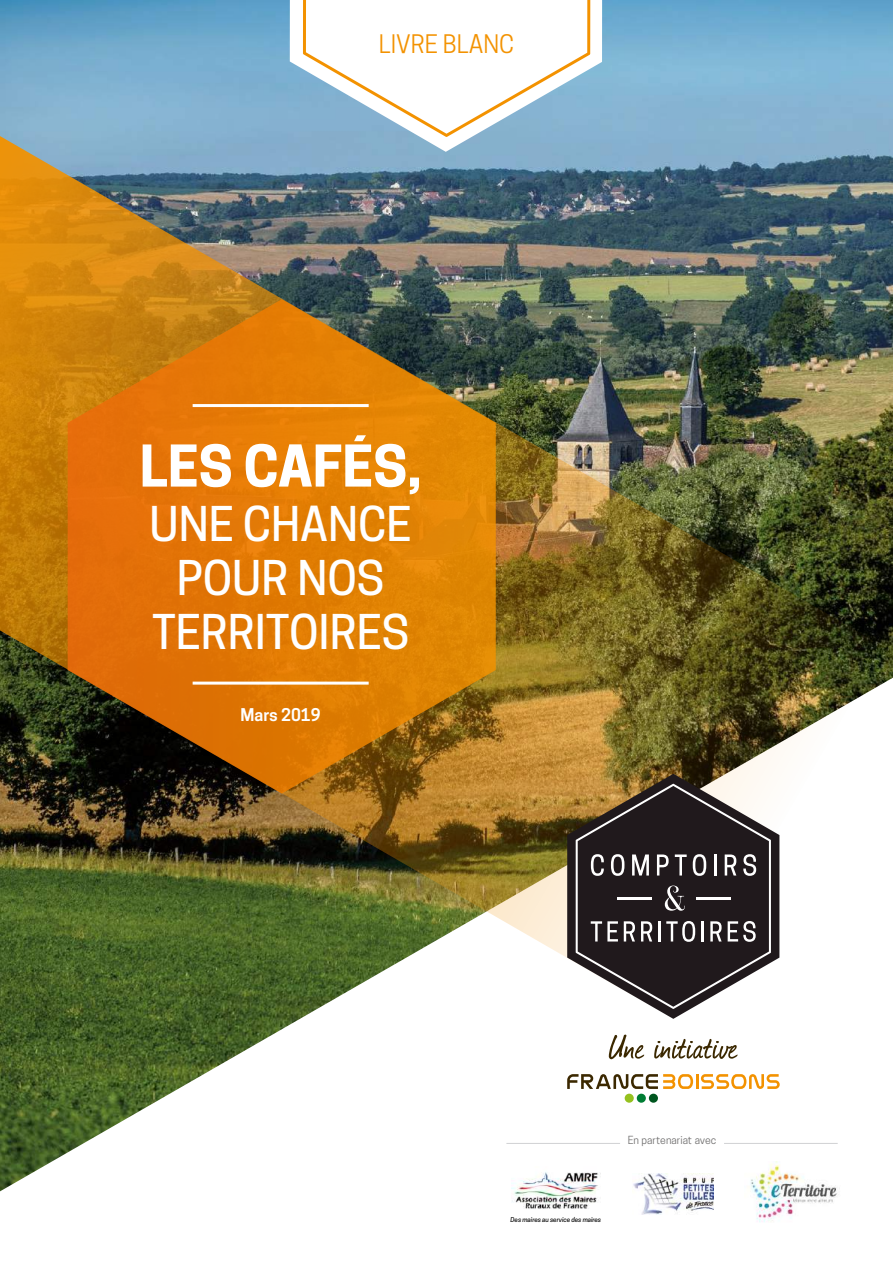
<style>
.page{position:relative;width:893px;height:1263px;background:#fff}
.page>*{position:absolute;margin:0;border:0;box-sizing:border-box;transform-origin:0 0}
.t1{font:700 54px "Cooper Hewitt";color:#fff}
.t2{font:500 45px/54px "Cooper Hewitt";color:#fff;text-align:center}
.t3{font:24px "Cooper Hewitt";color:#f39200}
.t4{font:600 16.5px "Cooper Hewitt";color:#fff}
.t5{font:10.5px "Cooper Hewitt";color:#706f6f}
.t6{font:italic 500 6.3px "Cooper Hewitt";letter-spacing:-.01em;color:#000}
</style>
<div class="page">
<img style="left:0;top:0;width:893px;height:1192px">
<img style="left:0;top:113px;width:884px;height:904px">
<svg style="left:567px;top:774px;width:212px;height:245px"></svg>
<svg style="left:576px;top:784px;width:195px;height:225px"></svg>
<div style="left:649px;top:1094px;width:9px;height:9px;background:#00561f;border-radius:50%"></div>
<div style="left:637px;top:1094px;width:9px;height:9px;background:#007d34;border-radius:50%"></div>
<div style="left:625px;top:1094px;width:9px;height:9px;background:#95c11f;border-radius:50%"></div>
<svg style="left:567px;top:1074px;width:213px;height:15px"></svg>
<svg style="left:609px;top:1034px;width:35px;height:25px"></svg>
<svg style="left:654px;top:1039px;width:84px;height:20px"></svg>
<svg style="left:68px;top:299px;width:428px;height:495px;background:#c3700b"></svg>
<svg style="left:290px;top:0;width:312px;height:152px;fill:#86b1ce"></svg>
<svg style="left:303px;top:0;width:287px;height:137px"></svg>
<hr style="left:193px;top:404px;width:176px;height:3px;background:#fff">
<hr style="left:193px;top:682px;width:176px;height:3px;background:#fff">
<svg style="left:497px;top:1126px;width:353px;height:96px"></svg>
<img style="left:511px;top:1167px;width:90px;height:45px">
<hr style="left:506px;top:1143px;width:114px;height:1px;background:#d0d1d4">
<hr style="left:724px;top:1143px;width:114px;height:1px;background:#d0d1d4">
<p class="t3" style="left:379px;top:30px;width:137px">LIVRE BLANC</p>
<p class="t1" style="left:140px;top:434px;width:284px">LES CAFÉS,</p>
<p class="t2" style="left:150px;top:497px;width:264px">UNE CHANCE<br>POUR NOS<br>TERRITOIRES</p>
<p class="t4" style="left:241px;top:705px;width:82px">Mars 2019</p>
<p class="t5" style="left:628px;top:1133px;width:90px">En partenariat avec</p>
<p class="t6" style="left:511px;top:1216px;width:92px">Des maires au service des maires</p>
</div>
